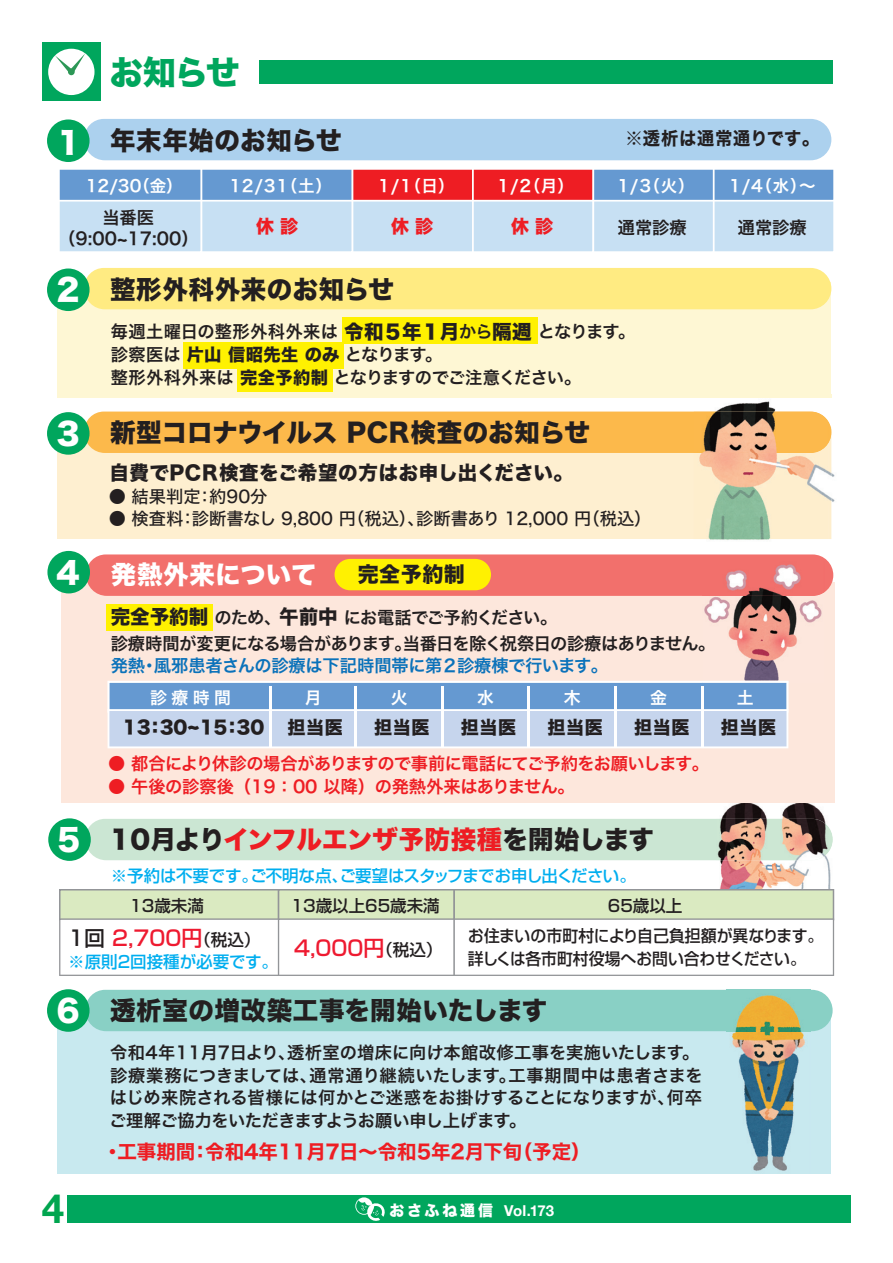
<style>
.page{position:relative;width:893px;height:1263px;background:#fff}
.page>*{position:absolute;margin:0;border:0;box-sizing:border-box;transform-origin:0 0}
.t1{font:700 40.35px "Helvetica Neue";color:#00a54f}
.t2{font:33.45px "Hira Kaku Std W8";color:#00a65d}
.t3{font:30px "Hira Kaku Std W8";color:#fff}
.t4{font:25.5px "Hiragino Sans W8";letter-spacing:.015em;color:#231f20}
.t5{font:25.5px "Hiragino Sans W8";letter-spacing:-.015em;color:#231f20}
.t6{font:25.5px "Hiragino Sans W8";letter-spacing:-.005em;color:#231f20}
.t7{font:25.5px "Hiragino Sans W8";letter-spacing:.015em;color:#fff}
.t8{font:500 21px "Shin Go Pro";color:#ee1a30}
.t9{font:21px "Hiragino Sans W8";letter-spacing:.025em;color:#231f20}
.t10{font:19.5px "Hiragino Sans W7";color:#ee1d23}
.t11{font:19.5px "Hiragino Sans W8";letter-spacing:.025em;color:#231f20}
.t12{font:18px "Hiragino Sans W8";letter-spacing:.04em;color:#231f20}
.t13{font:18px "Hiragino Sans W7";letter-spacing:.04em;color:#231f20;scale:.96 1}
.t14{font:18px "Hiragino Sans W8";color:#ee1d23}
.t15{font:17.25px/22.5px "Hiragino Sans W6";letter-spacing:-.01em;color:#231f20}
.t16{font:17.25px "Hiragino Sans W6";letter-spacing:-.02em;color:#ee1d23}
.t17{font:17.25px/25.5px "Hiragino Sans W6";letter-spacing:-.045em;color:#231f20}
.t18{font:17.25px "Hiragino Sans W5";color:#231f20}
.t19{font:17.25px "Hiragino Sans W6";letter-spacing:-.02em;color:#0b72ba}
.t20{font:16.95px "Hiragino Sans W6";color:#fff}
.t21{font:500 16.5px/22.5px "Shin Go Pro";color:#231f20;scale:.96 1}
.t22{font:16.5px "Hiragino Sans W6";letter-spacing:.025em;color:#fff}
.t23{font:500 16.5px "Shin Go Pro";letter-spacing:-.03em;color:#00aeef}
.t24{font:500 16.5px "Shin Go Pro";color:#231f20}
.t25{font:500 16.5px "Shin Go Pro";letter-spacing:-.01em;color:#00aeef}
.t26{font:700 15px "Helvetica Neue";letter-spacing:-.01em;color:#fff}
.s1{font-family:"Hira Kaku Std W8";font-size:30px;color:#fff}
.s2{font-family:"Hiragino Sans W8";font-size:19.5px}
.s3{font-family:"Hiragino Sans W8"}
.s4{color:#ee1d23}
.s5{color:#231f20}
.s6{font-size:16.5px;color:#231f20}
.s7{font-family:"Hira Kaku Std W8";font-weight:400}
</style>
<div class="page">
<div style="left:57px;top:282px;width:774px;height:115px;background:#fef7d4"></div>
<div style="left:67px;top:1195px;width:783px;height:27px;background:#00a65d"></div>
<svg style="left:355px;top:1197px;width:30px;height:24px"></svg>
<svg style="left:59px;top:169px;width:775px;height:83px;background:#b6bad4"></svg>
<div style="left:342px;top:317px;width:195px;height:27px;background:#fff101"></div>
<div style="left:237px;top:365px;width:95px;height:27px;background:#fff101"></div>
<div style="left:183px;top:342px;width:161px;height:26px;background:#fff101"></div>
<div style="left:259px;top:60px;width:573px;height:24px;background:#00a65d"></div>
<div style="left:42px;top:43px;width:59px;height:58px;background:#00a65d"></div>
<div style="left:48px;top:49px;width:47px;height:46px;background:#fff;border-radius:50%"></div>
<div style="left:68px;top:69px;width:7px;height:6px;background:#2c9756;border-radius:50%"></div>
<svg style="left:55px;top:53px;width:30px;height:21px"></svg>
<div style="left:61px;top:582px;width:773px;height:221px;background:#fde7dc"></div>
<div style="left:86px;top:554px;width:747px;height:42px;background:#f2706c;border-radius:20px"></div>
<svg style="left:107px;top:681px;width:681px;height:67px;background:#a5c1e3"></svg>
<hr style="left:701px;top:686px;width:2px;height:61px;background:#fff">
<hr style="left:614px;top:686px;width:2px;height:61px;background:#fff">
<hr style="left:528px;top:686px;width:2px;height:61px;background:#fff">
<hr style="left:441px;top:686px;width:2px;height:61px;background:#fff">
<hr style="left:355px;top:686px;width:2px;height:61px;background:#fff">
<hr style="left:269px;top:686px;width:3px;height:61px;background:#fff">
<div style="left:335px;top:559px;width:156px;height:31px;background:#fff101;border-radius:16px"></div>
<div style="left:47px;top:551px;width:43px;height:42px;background:#00a65d;border-radius:50%"></div>
<img style="left:704px;top:596px;width:118px;height:88px">
<img style="left:725px;top:564px;width:100px;height:32px">
<img style="left:702px;top:681px;width:86px;height:3px">
<div style="left:84px;top:119px;width:747px;height:41px;background:#acd1ee;border-radius:20px"></div>
<div style="left:47px;top:119px;width:43px;height:43px;background:#00a65d;border-radius:50%"></div>
<div style="left:84px;top:268px;width:747px;height:41px;background:#ffeb82;border-radius:20px"></div>
<div style="left:47px;top:268px;width:43px;height:43px;background:#00a65d;border-radius:50%"></div>
<div style="left:57px;top:427px;width:774px;height:112px;background:#feefd0"></div>
<div style="left:84px;top:412px;width:747px;height:41px;background:#fcb94b;border-radius:20px"></div>
<div style="left:47px;top:412px;width:43px;height:43px;background:#00a65d;border-radius:50%"></div>
<div style="left:57px;top:1004px;width:774px;height:169px;background:#c8e9ef"></div>
<div style="left:85px;top:990px;width:748px;height:41px;background:#89d0c5;border-radius:20px"></div>
<div style="left:47px;top:989px;width:43px;height:43px;background:#00a65d;border-radius:50%"></div>
<img style="left:694px;top:395px;width:141px;height:145px">
<img style="left:694px;top:395px;width:137px;height:2px">
<img style="left:694px;top:453px;width:137px;height:86px">
<img style="left:694px;top:412px;width:137px;height:41px">
<div style="left:106px;top:604px;width:107px;height:26px;background:#fff101"></div>
<div style="left:85px;top:819px;width:748px;height:41px;background:#cbe6d3;border-radius:20px"></div>
<div style="left:48px;top:818px;width:43px;height:43px;background:#00a65d;border-radius:50%"></div>
<img style="left:716px;top:803px;width:115px;height:86px">
<img style="left:716px;top:819px;width:117px;height:41px">
<svg style="left:59px;top:889px;width:775px;height:87px"></svg>
<img style="left:726px;top:989px;width:85px;height:185px">
<h2 class="t2" style="left:110px;top:54px;width:131px">お知らせ</h2>
<h3 class="t4" style="left:58px;top:126px;width:286px"><span class="s1">1</span> 年末年始のお知らせ</h3>
<p class="t13" style="left:626px;top:124px;width:203px">※透析は通常通りです。</p>
<p class="t22" style="left:86px;top:171px;width:98px">12/30（金）</p>
<p class="t15" style="left:58px;top:206px;width:142px;line-height:21px;text-align:center">当番医（9:00~17:00）</p>
<p class="t14" style="left:256px;top:216px;width:43px">休 診</p>
<p class="t14" style="left:391px;top:216px;width:43px">休 診</p>
<p class="t14" style="left:511px;top:216px;width:43px">休 診</p>
<p class="t15" style="left:618px;top:216px;width:70px">通常診療</p>
<p class="t15" style="left:738px;top:216px;width:70px">通常診療</p>
<p class="t22" style="left:229px;top:171px;width:104px">12/31（土）</p>
<p class="t22" style="left:378px;top:171px;width:78px">1/1（日）</p>
<p class="t22" style="left:497px;top:171px;width:78px">1/2（月）</p>
<p class="t22" style="left:617px;top:171px;width:79px">1/3（火）</p>
<p class="t22" style="left:729px;top:171px;width:88px">1/4（水）～</p>
<h3 class="t3" style="left:56px;top:273px;width:25px">2</h3>
<h3 class="t3" style="left:56px;top:417px;width:25px">3</h3>
<h3 class="t4" style="left:110px;top:275px;width:285px">整形外科外来のお知らせ</h3>
<p class="t15" style="left:111px;top:319px;width:526px;line-height:23px">毎週土曜日の整形外科外来は <span class="s2">令和５年１月</span>から<span class="s2">隔週</span>となります。診察医は <span class="s3">片山 信昭先生のみ</span> となります。<br>整形外科外来は <span class="s3">完全予約制</span> となりますのでご注意ください。</p>
<h3 class="t6" style="left:110px;top:418px;width:481px">新型コロナウイルス PCR検査のお知らせ</h3>
<p class="t11" style="left:110px;top:461px;width:465px">自費でPCR検査をご希望の方はお申し出ください。</p>
<p class="t18" style="left:109px;top:480px;width:160px">● 結果判定：約90分</p>
<p class="t18" style="left:109px;top:503px;width:544px">● 検査料：診断書なし 9,800 円（税込）、診断書あり 12,000 円（税込）</p>
<h3 class="t3" style="left:56px;top:556px;width:25px">4</h3>
<p class="t9" style="left:358px;top:563px;width:109px">完全予約制</p>
<h3 class="t7" style="left:111px;top:561px;width:207px">発熱外来について</h3>
<p class="t17" style="left:111px;top:604px;width:606px"><span class="s2">完全予約制</span> のため、<span class="s2">午前中</span> にお電話でご予約ください。<br>診療時間が変更になる場合があります。当番日を除く祝祭日の診療はありません。</p>
<p class="t19" style="left:111px;top:650px;width:499px">発熱・風邪患者さんの診療は下記時間帯に第２診療棟で行います。</p>
<p class="t20" style="left:150px;top:682px;width:83px">診療時間</p>
<p class="t12" style="left:123px;top:718px;width:143px">13：30~15：30</p>
<p class="t12" style="left:287px;top:718px;width:57px">担当医</p>
<p class="t12" style="left:374px;top:718px;width:57px">担当医</p>
<p class="t12" style="left:461px;top:718px;width:57px">担当医</p>
<p class="t12" style="left:547px;top:718px;width:57px">担当医</p>
<p class="t12" style="left:634px;top:718px;width:57px">担当医</p>
<p class="t12" style="left:721px;top:718px;width:57px">担当医</p>
<p class="t16" style="left:108px;top:748px;width:602px">● 都合により休診の場合がありますので事前に電話にてご予約をお願いします。</p>
<p class="t16" style="left:108px;top:771px;width:468px">● 午後の診察後（19：00 以降）の発熱外来はありません。</p>
<h3 class="t5" style="left:57px;top:825px;width:598px"><span class="s1">5</span> 10月より<span class="s4">インフルエンザ予防接種</span>を開始します</h3>
<p class="t23" style="left:111px;top:862px;width:527px">※予約は不要です。ご不明な点、ご要望はスタッフまでお申し出ください。</p>
<p class="t24" style="left:129px;top:892px;width:76px">13歳未満</p>
<p class="t24" style="left:291px;top:892px;width:151px">13歳以上65歳未満</p>
<p class="t24" style="left:608px;top:892px;width:76px">65歳以上</p>
<p class="t8" style="left:68px;top:921px;width:194px"><span class="s5">1回</span> 2,700円<span class="s6">（税込）</span></p>
<p class="t25" style="left:68px;top:948px;width:211px">※原則2回接種が必要です。</p>
<p class="t8" style="left:294px;top:930px;width:150px">4,000円<span class="s6">（税込）</span></p>
<p class="t21" style="left:468px;top:923px;width:372px">お住まいの市町村により自己負担額が異なります。詳しくは各市町村役場へお問い合わせください。</p>
<h3 class="t3" style="left:56px;top:994px;width:25px">6</h3>
<h3 class="t4" style="left:110px;top:996px;width:439px">透析室の増改築工事を開始いたします</h3>
<p class="t15" style="left:109px;top:1041px;width:595px">令和4年11月7日より、透析室の増床に向け本館改修工事を実施いたします。診療業務につきましては、通常通り継続いたします。工事期間中は患者さまをはじめ来院される皆様には何かとご迷惑をお掛けすることになりますが、何卒ご理解ご協力をいただきますようお願い申し上げます。</p>
<p class="t10" style="left:103px;top:1136px;width:489px">・工事期間：令和4年11月7日～令和5年2月下旬（予定）</p>
<h1 class="t1" style="left:42px;top:1177px;width:24px">4</h1>
<p class="t26" style="left:390px;top:1198px;width:166px"><span class="s7">おさふね通信</span> Vol.173</p>
</div>
